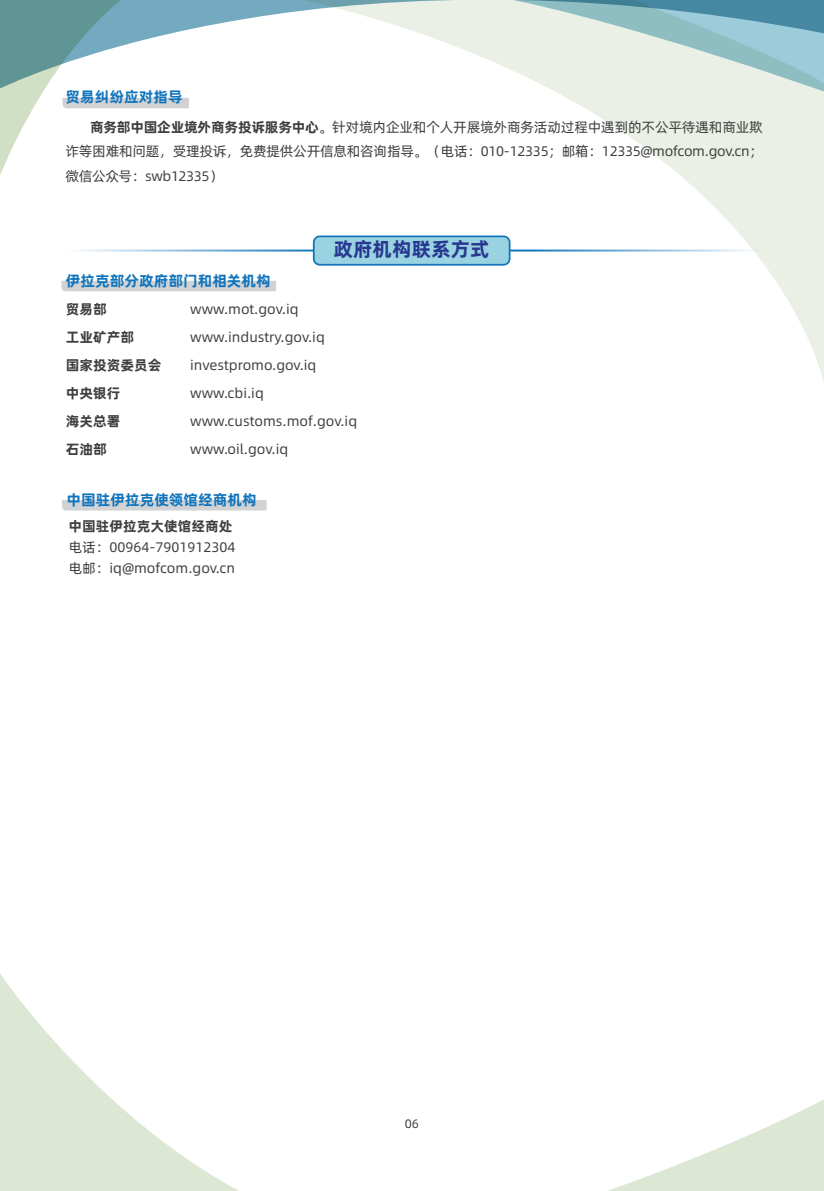
<style>
.page{position:relative;width:824px;height:1191px;background:#fff}
.page>*{position:absolute;margin:0;border:0;box-sizing:border-box;transform-origin:0 0}
.t1{font:700 19.78px "Alibaba Pu Hui Ti";color:#283890}
.t2{font:700 14.88px "Alibaba Pu Hui Ti";color:#1074bc}
.t3{font:13.83px/28px "Alibaba Pu Hui Ti";color:#3e3e3f}
.t4{font:700 13.83px/28px "Alibaba Pu Hui Ti";color:#3e3e3f}
.t5{font:12.25px "Alibaba Pu Hui Ti";color:#3e3e3f}
.s1{font-weight:700}
</style>
<div class="page">
<svg style="left:275px;top:92px;width:548px;height:286px"></svg>
<svg style="left:551px;top:89px;width:272px;height:3px"></svg>
<svg style="left:189px;top:0;width:634px;height:89px"></svg>
<svg style="left:0;top:974px;width:823px;height:217px"></svg>
<svg style="left:0;top:0;width:189px;height:175px"></svg>
<hr style="left:63px;top:249px;width:697px;height:2px;background:#fff">
<div style="left:314px;top:236px;width:195px;height:29px;background:#99d3e2;border-radius:6px"></div>
<div style="left:313px;top:235px;width:197px;height:31px;border:2px solid #1074bc;border-radius:6px"></div>
<div style="left:61px;top:281px;width:215px;height:10px;background:#d1d2d4"></div>
<div style="left:62px;top:500px;width:204px;height:10px;background:#d1d2d4"></div>
<p class="t2" style="left:65px;top:85px;width:119px">贸易纠纷应对指导</p>
<p class="t3" style="left:65px;top:114px;width:699px;line-height:24.5px;text-align:justify;text-indent:25px"><span class="s1">商务部中国企业境外商务投诉服务中心</span>。针对境内企业和个人开展境外商务活动过程中遇到的不公平待遇和商业欺诈等困难和问题，受理投诉，免费提供公开信息和咨询指导。（电话：010-12335；邮箱：12335@mofcom.gov.cn；微信公众号：swb12335）</p>
<h1 class="t1" style="left:333px;top:234px;width:158px">政府机构联系方式</h1>
<p class="t2" style="left:66px;top:269px;width:207px">伊拉克部分政府部门和相关机构</p>
<p class="t4" style="left:66px;top:294px;width:97px">贸易部<br>工业矿产部<br>国家投资委员会中央银行<br>海关总署<br>石油部</p>
<p class="t2" style="left:66px;top:488px;width:192px">中国驻伊拉克使领馆经商机构</p>
<p class="t4" style="left:68px;top:511px;width:166px">中国驻伊拉克大使馆经商处</p>
<p class="t3" style="left:68px;top:536px;width:168px;line-height:21px">电话：00964-7901912304电邮：iq@mofcom.gov.cn</p>
<p class="t3" style="left:190px;top:294px;width:168px">www.mot.gov.iq www.industry.gov.iq investpromo.gov.iq www.cbi.iq www.customs.mof.gov.iq www.oil.gov.iq</p>
<p class="t5" style="left:405px;top:1114px;width:16px">06</p>
</div>
